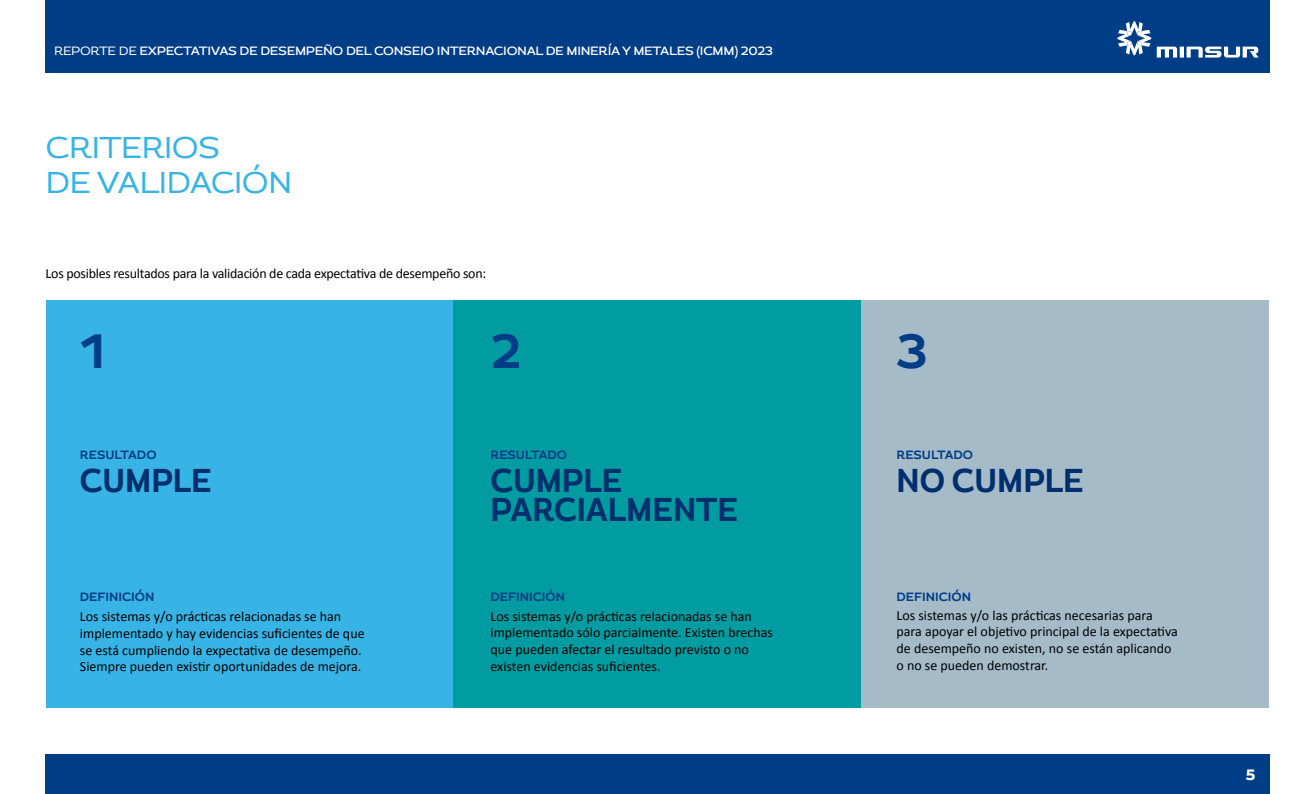
<style>
.page{position:relative;width:1304px;height:794px;background:#fff}
.page>*{position:absolute;margin:0;border:0;box-sizing:border-box;transform-origin:0 0}
.t1{font:700 48px "Magallanes";color:#003d87}
.t2{font:700 33px/29px "Magallanes Cond";color:#002f6e}
.t3{font:30px/35px "Magallanes";letter-spacing:-.025em;color:#37b4e5;scale:1.07 1}
.t4{font:800 15px "Magallanes Cond";color:#fff;scale:1.07 1}
.t5{font:14px/16.8px "Calibri";color:#000}
.t6{font:14px "Calibri";letter-spacing:-.02em;color:#000}
.t7{font:500 12px "Magallanes";letter-spacing:-.025em;color:#fff;scale:1.07 1}
.t8{font:700 12px "Magallanes";color:#003d87}
.s1{font-weight:400}
</style>
<div class="page">
<div style="left:45px;top:754px;width:1225px;height:40px;background:#003d87"></div>
<div style="left:45px;top:0;width:1225px;height:72px;background:#003d87"></div>
<svg style="left:1157px;top:47px;width:102px;height:11px"></svg>
<svg style="left:1117px;top:21px;width:34px;height:34px"></svg>
<div style="left:46px;top:300px;width:407px;height:408px;background:#37b4e5"></div>
<div style="left:453px;top:300px;width:408px;height:408px;background:#009ca2"></div>
<div style="left:861px;top:300px;width:408px;height:408px;background:#a6bbc8"></div>
<p class="t7" style="left:54px;top:43px;width:674px"><span class="s1">REPORTE DE</span> EXPECTATIVAS DE DESEMPEÑO DEL CONSEJO INTERNACIONAL DE MINERÍA Y METALES (ICMM) 2023</p>
<h3 class="t3" style="left:46px;top:130px;width:232px">CRITERIOS<br>DE VALIDACIÓN</h3>
<p class="t6" style="left:46px;top:265px;width:442px">Los posibles resultados para la validación de cada expectativa de desempeño son:</p>
<h1 class="t1" style="left:81px;top:321px;width:26px">1</h1>
<h1 class="t1" style="left:491px;top:321px;width:32px">2</h1>
<h1 class="t1" style="left:896px;top:321px;width:33px">3</h1>
<p class="t8" style="left:80px;top:447px;width:78px">RESULTADO</p>
<p class="t8" style="left:491px;top:447px;width:78px">RESULTADO</p>
<p class="t8" style="left:896px;top:447px;width:78px">RESULTADO</p>
<h2 class="t2" style="left:80px;top:467px;width:133px">CUMPLE</h2>
<h2 class="t2" style="left:491px;top:467px;width:249px">CUMPLE<br>PARCIALMENTE</h2>
<h2 class="t2" style="left:897px;top:467px;width:189px">NO CUMPLE</h2>
<p class="t8" style="left:80px;top:589px;width:76px">DEFINICIÓN</p>
<p class="t8" style="left:491px;top:589px;width:76px">DEFINICIÓN</p>
<p class="t8" style="left:896px;top:589px;width:76px">DEFINICIÓN</p>
<p class="t5" style="left:80px;top:607px;width:286px">Los sistemas y/o prácticas relacionadas se han implementado y hay evidencias suficientes de que se está cumpliendo la expectativa de desempeño.<br>Siempre pueden existir oportunidades de mejora.</p>
<p class="t5" style="left:490px;top:607px;width:284px">Los sistemas y/o prácticas relacionadas se han implementado sólo parcialmente. Existen brechas que pueden afectar el resultado previsto o no existen evidencias suficientes.</p>
<p class="t5" style="left:896px;top:606px;width:283px">Los sistemas y/o las prácticas necesarias para para apoyar el objetivo principal de la expectativa de desempeño no existen, no se están aplicando o no se pueden demostrar.</p>
<p class="t4" style="left:1246px;top:765px;width:10px">5</p>
</div>
